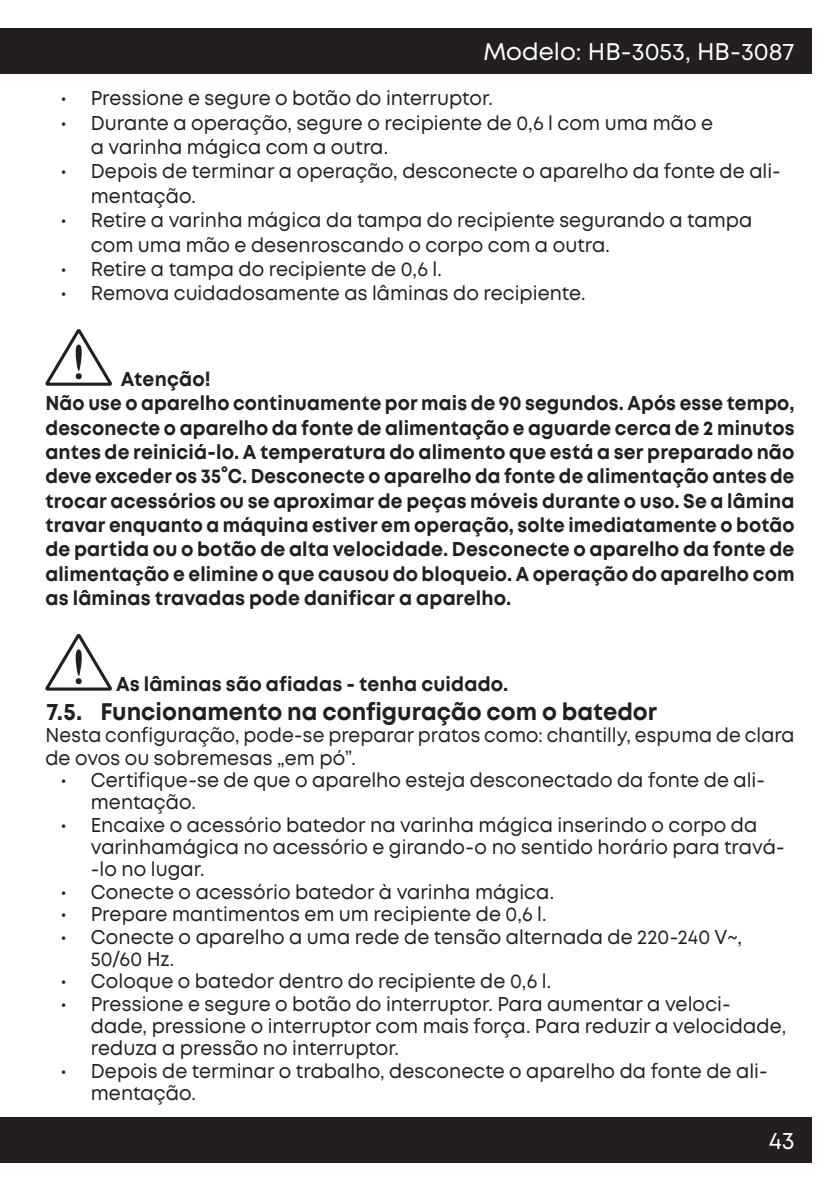
<style>
.page{position:relative;width:840px;height:1191px;background:#fff}
.page>*{position:absolute;margin:0;border:0;box-sizing:border-box;transform-origin:0 0}
.PL_PODROZDZIAŁ{font:700 24px "Mont";color:#231f20;scale:.95 1}
.t1{font:24px "Mont";color:#fff}
.PL_Bulet_left_2{font:20px/22.4px "Mont";letter-spacing:.005em;color:#231f20;scale:.95 1}
.PL_Podstawowy{font:700 20px/24.4px "Mont";letter-spacing:.01em;color:#231f20;text-align:justify;scale:.95 1}
.PL_Podstawowy-2{font:20px "Mont";letter-spacing:.005em;color:#231f20;scale:.93 1}
.PL_Podstawowy-3{font:700 20px "Mont";letter-spacing:.01em;color:#231f20;scale:.93 1}
.PL_Podstawowy-4{font:700 20px "Mont";letter-spacing:.01em;color:#231f20;scale:.94 1}
.PL_Podstawowy-5{font:20px "Mont";letter-spacing:.005em;color:#231f20;scale:.95 1}
</style>
<div class="page">
<div style="left:0;top:1117px;width:811px;height:45px;background:#231f20"></div>
<div style="left:0;top:28px;width:811px;height:46px;background:#231f20"></div>
<svg style="left:45px;top:329px;width:67px;height:57px"></svg>
<svg style="left:45px;top:634px;width:67px;height:56px"></svg>
<p class="t1" style="left:483px;top:36px;width:312px">Modelo: HB-3053, HB-3087</p>
<p class="PL_Bulet_left_2" style="left:60px;top:87px;width:456px">• Pressione e segure o botão do interruptor.</p>
<p class="PL_Bulet_left_2" style="left:91px;top:110px;width:656px;line-height:24.4px;text-indent:-30px">• Durante a operação, segure o recipiente de 0,6 l com uma mão e a varinha mágica com a outra.</p>
<p class="PL_Bulet_left_2" style="left:91px;top:159px;width:727px;line-height:24.4px;text-indent:-30px">• Depois de terminar a operação, desconecte o aparelho da fonte de ali&shy;mentação.</p>
<p class="PL_Bulet_left_2" style="left:91px;top:208px;width:697px;line-height:24.4px;text-indent:-30px">• Retire a varinha mágica da tampa do recipiente segurando a tampa com uma mão e desenroscando o corpo com a outra.</p>
<p class="PL_Bulet_left_2" style="left:60px;top:258px;width:403px">• Retire a tampa do recipiente de 0,6 l.</p>
<p class="PL_Bulet_left_2" style="left:60px;top:282px;width:554px">• Remova cuidadosamente as lâminas do recipiente.</p>
<p class="PL_Podstawowy" style="left:121px;top:366px;width:96px">Atenção!</p>
<p class="PL_Podstawowy-3" style="left:45px;top:390px;width:806px">Não use o aparelho continuamente por mais de 90 segundos. Após esse tempo,</p>
<p class="PL_Podstawowy-4" style="left:45px;top:414px;width:798px">desconecte o aparelho da fonte de alimentação e aguarde cerca de 2 minutos</p>
<p class="PL_Podstawowy" style="left:45px;top:440px;width:789px">antes de reiniciá-lo. A temperatura do alimento que está a ser preparado não deve exceder os 35°C. Desconecte o aparelho da fonte de alimentação antes de trocar acessórios ou se aproximar de peças móveis durante o uso. Se a lâmina travar enquanto a máquina estiver em operação, solte imediatamente o botão de partida ou o botão de alta velocidade. Desconecte o aparelho da fonte de alimentação e elimine o que causou do bloqueio. A operação do aparelho com as lâminas travadas pode danificar a aparelho.</p>
<p class="PL_Podstawowy" style="left:116px;top:671px;width:414px">As lâminas são afiadas - tenha cuidado.</p>
<p class="PL_PODROZDZIAŁ" style="left:46px;top:696px;width:644px">7.5. Funcionamento na configuração com o batedor</p>
<p class="PL_Podstawowy-2" style="left:45px;top:722px;width:806px">Nesta configuração, pode-se preparar pratos como: chantilly, espuma de clara</p>
<p class="PL_Podstawowy-5" style="left:45px;top:745px;width:328px">de ovos ou sobremesas „em pó”.</p>
<p class="PL_Bulet_left_2" style="left:91px;top:769px;width:711px;text-indent:-30px">• Certifique-se de que o aparelho esteja desconectado da fonte de ali&shy;mentação.</p>
<p class="PL_Bulet_left_2" style="left:91px;top:813px;width:731px;text-indent:-30px">• Encaixe o acessório batedor na varinha mágica inserindo o corpo da varinhamágica no acessório e girando-o no sentido horário para travá--lo no lugar.</p>
<p class="PL_Bulet_left_2" style="left:60px;top:880px;width:521px">• Conecte o acessório batedor à varinha mágica.</p>
<p class="PL_Bulet_left_2" style="left:60px;top:903px;width:513px">• Prepare mantimentos em um recipiente de 0,6 l.</p>
<p class="PL_Bulet_left_2" style="left:91px;top:925px;width:686px;text-indent:-30px">• Conecte o aparelho a uma rede de tensão alternada de 220-240 V~,<br>50/60 Hz.</p>
<p class="PL_Bulet_left_2" style="left:60px;top:970px;width:518px">• Coloque o batedor dentro do recipiente de 0,6 l.</p>
<p class="PL_Bulet_left_2" style="left:91px;top:992px;width:733px;text-indent:-30px">• Pressione e segure o botão do interruptor. Para aumentar a veloci&shy;dade, pressione o interruptor com mais força. Para reduzir a velocidade, reduza a pressão no interruptor.</p>
<p class="PL_Bulet_left_2" style="left:91px;top:1059px;width:713px;text-indent:-30px">• Depois de terminar o trabalho, desconecte o aparelho da fonte de ali&shy;mentação.</p>
<p class="t1" style="left:768px;top:1124px;width:27px">43</p>
</div>
